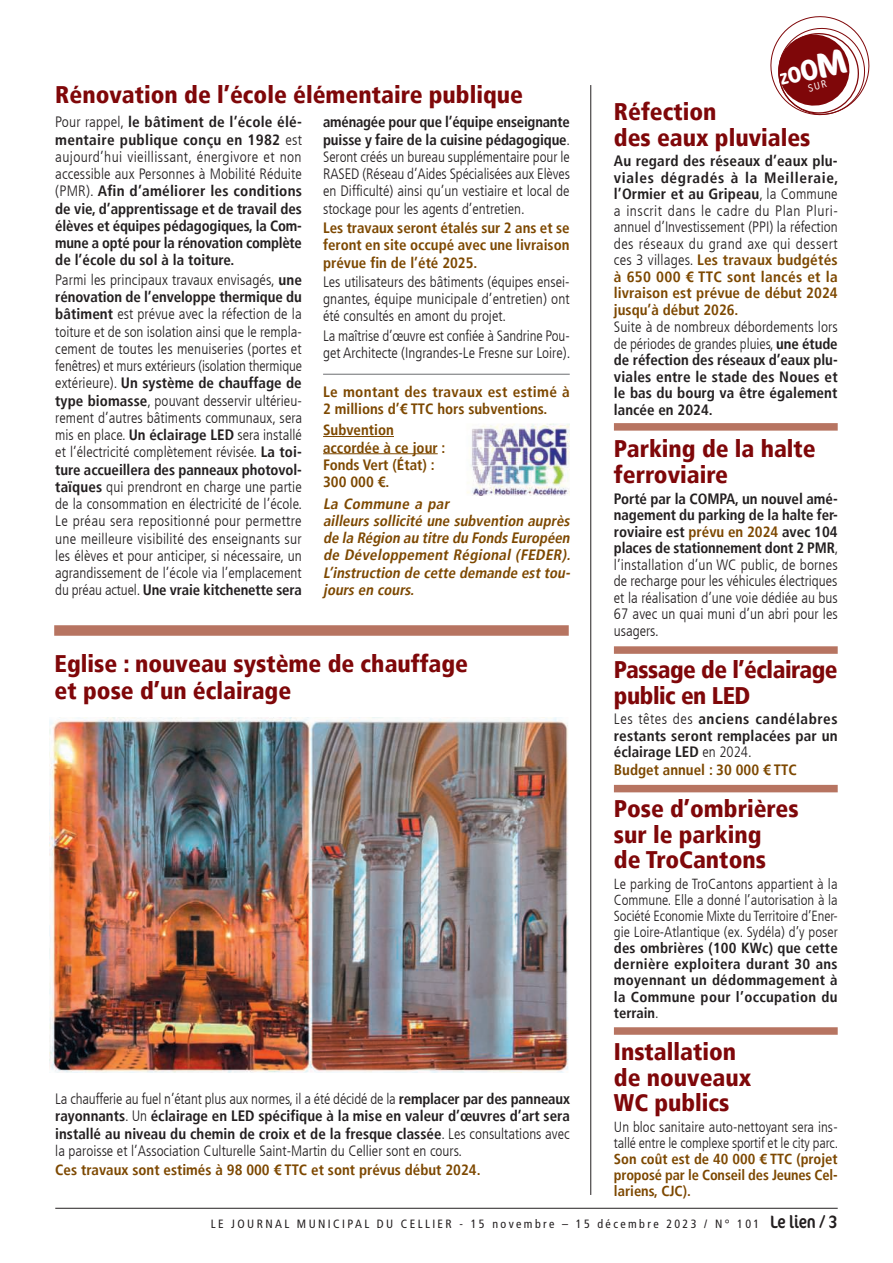
<style>
.page{position:relative;width:893px;height:1263px;background:#fff}
.page>*{position:absolute;margin:0;border:0;box-sizing:border-box;transform-origin:0 0}
.t1{font:900 condensed 24px/25.5px "Frutiger LT";color:#7f0709}
.t2{font:900 condensed 24px/25.5px "Frutiger LT";letter-spacing:-.02em;color:#7f0709}
.t3{font:300 condensed 15px/17.2px "Frutiger LT";color:#231f20;text-align:justify}
.t4{font:700 condensed 15px/17.2px "Frutiger LT";color:#231f20;text-align:justify}
.t5{font:700 condensed 15px/17.2px "Frutiger LT";color:#7d4800}
.t6{font:italic 700 condensed 15px/17.2px "Frutiger LT";color:#7d4800}
.t7{font:300 condensed 14.7px/16.2px "Frutiger LT";color:#231f20;text-align:justify}
.t8{font:700 condensed 14.7px/16.2px "Frutiger LT";letter-spacing:.02em;color:#231f20;text-align:justify}
.t9{font:700 condensed 14.7px/16.2px "Frutiger LT";letter-spacing:-.01em;color:#7d4800;text-align:justify}
.t10{font:condensed 12px "Frutiger LT";letter-spacing:.2em;color:#231f20}
.s1{font-weight:300}
.s2{font-weight:700}
.s3{font-weight:700;color:#7d4800}
.s4{color:#7d4800}
.s5{font-family:"Cocon Pro";font-size:18px}
</style>
<div class="page">
<hr style="left:55px;top:1208px;width:783px;height:1px;background:#231f20">
<hr style="left:323px;top:436px;width:71px;height:1px;background:#7d4800">
<hr style="left:323px;top:453px;width:115px;height:1px;background:#7d4800">
<img style="left:467px;top:423px;width:103px;height:73px">
<div style="left:54px;top:625px;width:515px;height:11px;background:#b77461"></div>
<hr style="left:590px;top:85px;width:1px;height:1110px;background:#231f20">
<img style="left:49px;top:718px;width:520px;height:354px">
<hr style="left:323px;top:374px;width:247px;height:1px;background:#6c6d70">
<div style="left:614px;top:785px;width:224px;height:7px;background:#b77461"></div>
<div style="left:614px;top:1027px;width:224px;height:8px;background:#b77461"></div>
<div style="left:614px;top:423px;width:224px;height:8px;background:#b77461"></div>
<div style="left:614px;top:646px;width:224px;height:8px;background:#b77461"></div>
<svg style="left:770px;top:16px;width:100px;height:100px"></svg>
<h1 class="t1" style="left:55px;top:82px;width:469px">Rénovation de l’école élémentaire publique</h1>
<p class="t4" style="left:55px;top:114px;width:248px"><span class="s1">Pour rappel,</span> le bâtiment de l’école élé&shy;mentaire publique conçu en 1982 <span class="s1">est aujourd’hui vieillissant, énergivore et non accessible aux Personnes à Mobilité Réduite (PMR).</span> Afin d’améliorer les conditions de vie, d’apprentissage et de travail des élèves et équipes pédagogiques, la Com&shy;mune a opté pour la rénovation complète de l’école du sol à la toiture.</p>
<p class="t3" style="left:55px;top:271px;width:248px">Parmi les principaux travaux envisagés, <span class="s2">une rénovation de l’enveloppe thermique du bâtiment</span> est prévue avec la réfection de la toiture et de son isolation ainsi que le rempla&shy;cement de toutes les menuiseries (portes et fenêtres) et murs extérieurs (isolation thermique extérieure). <span class="s2">Un système de chauffage de type biomasse</span>, pouvant desservir ultérieu&shy;rement d’autres bâtiments communaux, sera mis en place. <span class="s2">Un éclairage LED</span> sera installé et l’électricité complètement révisée. <span class="s2">La toi&shy;ture accueillera des panneaux photovol&shy;taïques</span> qui prendront en charge une partie de la consommation en électricité de l’école.<br>Le préau sera repositionné pour permettre une meilleure visibilité des enseignants sur les élèves et pour anticiper, si nécessaire, un agrandissement de l’école via l’emplacement du préau actuel. <span class="s2">Une vraie kitchenette sera</span></p>
<p class="t3" style="left:323px;top:114px;width:249px"><span class="s2">aménagée pour que l’équipe enseignante puisse y faire de la cuisine pédagogique</span>.<br>Seront créés un bureau supplémentaire pour le RASED (Réseau d’Aides Spécialisées aux Elèves en Difficulté) ainsi qu’un vestiaire et local de stockage pour les agents d’entretien.</p>
<p class="t5" style="left:323px;top:219px;width:248px;text-align:justify">Les travaux seront étalés sur 2 ans et se feront en site occupé avec une livraison prévue fin de l’été 2025.</p>
<p class="t3" style="left:323px;top:273px;width:248px">Les utilisateurs des bâtiments (équipes ensei&shy;gnantes, équipe municipale d’entretien) ont été consultés en amont du projet.</p>
<p class="t3" style="left:323px;top:327px;width:249px">La maîtrise d’œuvre est confiée à Sandrine Pou&shy;get Architecte (Ingrandes-Le Fresne sur Loire).</p>
<p class="t5" style="left:323px;top:383px;width:248px">Le montant des travaux est estimé à<br>2 millions d’€ TTC hors subventions.</p>
<p class="t5" style="left:323px;top:422px;width:124px">Subvention accordée à ce jour :<br>Fonds Vert (État) :<br>300 000 €.</p>
<p class="t6" style="left:323px;top:495px;width:252px">La Commune a par<br>ailleurs sollicité une subvention auprès de la Région au titre du Fonds Européen de Développement Régional (FEDER).<br>L’instruction de cette demande esttou&shy;jours en cours.</p>
<h1 class="t1" style="left:55px;top:650px;width:415px;line-height:27px">Eglise : nouveau système de chauffage et pose d’un éclairage</h1>
<p class="t3" style="left:55px;top:1090px;width:516px">La chaufferie au fuel n’étant plus aux normes, il a été décidé de la <span class="s2">remplacer par des panneaux rayonnants</span>. Un <span class="s2">éclairage en LED spécifique à la mise en valeur d’œuvres d’art sera installé au niveau du chemin de croix et de la fresque classée</span>. Les consultations avec la paroisse et l’Association Culturelle Saint-Martin du Cellier sont en cours.</p>
<p class="t5" style="left:55px;top:1161px;width:427px">Ces travaux sont estimés à 98 000 € TTC et sont prévus début 2024.</p>
<h1 class="t1" style="left:614px;top:99px;width:198px">Réfection<br>des eaux pluviales</h1>
<p class="t3" style="left:614px;top:153px;width:226px;line-height:16.5px"><span class="s2">Au regard des réseaux d’eaux plu&shy;viales dégradés à la Meilleraie, l’Ormier et au Gripeau</span>, la Commune a inscrit dans le cadre du Plan Pluri&shy;annuel d’Investissement (PPI) la réfection des réseaux du grand axe qui dessert ces 3 villages. <span class="s3">Les travaux budgétés à 650 000 € TTC sont lancés et la livraison est prévue de début 2024 jusqu’à début 2026.</span></p>
<p class="t4" style="left:614px;top:319px;width:225px;line-height:16.5px"><span class="s1">Suite à de nombreux débordements lors de périodes de grandes pluies,</span> une étude de réfection des réseaux d’eaux plu&shy;viales entre le stade des Noues et le bas du bourg va être également lancée en 2024.</p>
<h1 class="t1" style="left:614px;top:436px;width:203px">Parking de la halte ferroviaire</h1>
<p class="t3" style="left:614px;top:490px;width:226px;line-height:16.5px"><span class="s2">Porté par la COMPA, un nouvel amé&shy;nagement du parking de la halte fer&shy;roviaire est</span> <span class="s3">prévu en 2024</span> <span class="s2">avec 104 places de stationnement dont 2 PMR</span>, l’installation d’un WC public, de bornes de recharge pour les véhicules électriques et la réalisation d’une voie dédiée au bus 67 avec un quai muni d’un abri pour les usagers.</p>
<h1 class="t2" style="left:614px;top:657px;width:225px">Passage de l’éclairage public en LED</h1>
<p class="t4" style="left:614px;top:711px;width:225px;line-height:16.8px;text-align:left"><span class="s1">Les têtes des</span> anciens candélabres restants seront remplacées par un éclairage LED <span class="s1">en 2024.<br></span><span class="s4">Budget annuel : 30 000 € TTC</span></p>
<h1 class="t1" style="left:614px;top:796px;width:186px">Pose d’ombrières sur le parking<br>de TroCantons</h1>
<p class="t7" style="left:614px;top:876px;width:225px">Le parking de TroCantons appartient à la Commune. Elle a donné l’autorisation à la Société Economie Mixte du Territoire d’Ener&shy;gie Loire-Atlantique (ex. Sydéla) d’y poser</p>
<p class="t8" style="left:614px;top:940px;width:225px">des ombrières (100 KWc) que cette dernière exploitera durant 30 ans moyennant un dédommagement à la Commune pour l’occupation du terrain<span class="s1">.</span></p>
<h1 class="t1" style="left:614px;top:1039px;width:139px">Installation de nouveaux<br>WC publics</h1>
<p class="t7" style="left:614px;top:1118px;width:226px">Un bloc sanitaire auto-nettoyant sera ins&shy;tallé entre le complexe sportif et le city parc.</p>
<p class="t9" style="left:614px;top:1151px;width:225px">Son coût est de 40 000 € TTC (projet proposé par le Conseil des Jeunes Cel&shy;lariens, CJC).</p>
<p class="t10" style="left:211px;top:1216px;width:628px">LE JOURNAL MUNICIPAL DU CELLIER - 15 novembre – 15 décembre 2023 / N° 101 <span class="s5">Le lien / 3</span></p>
</div>
